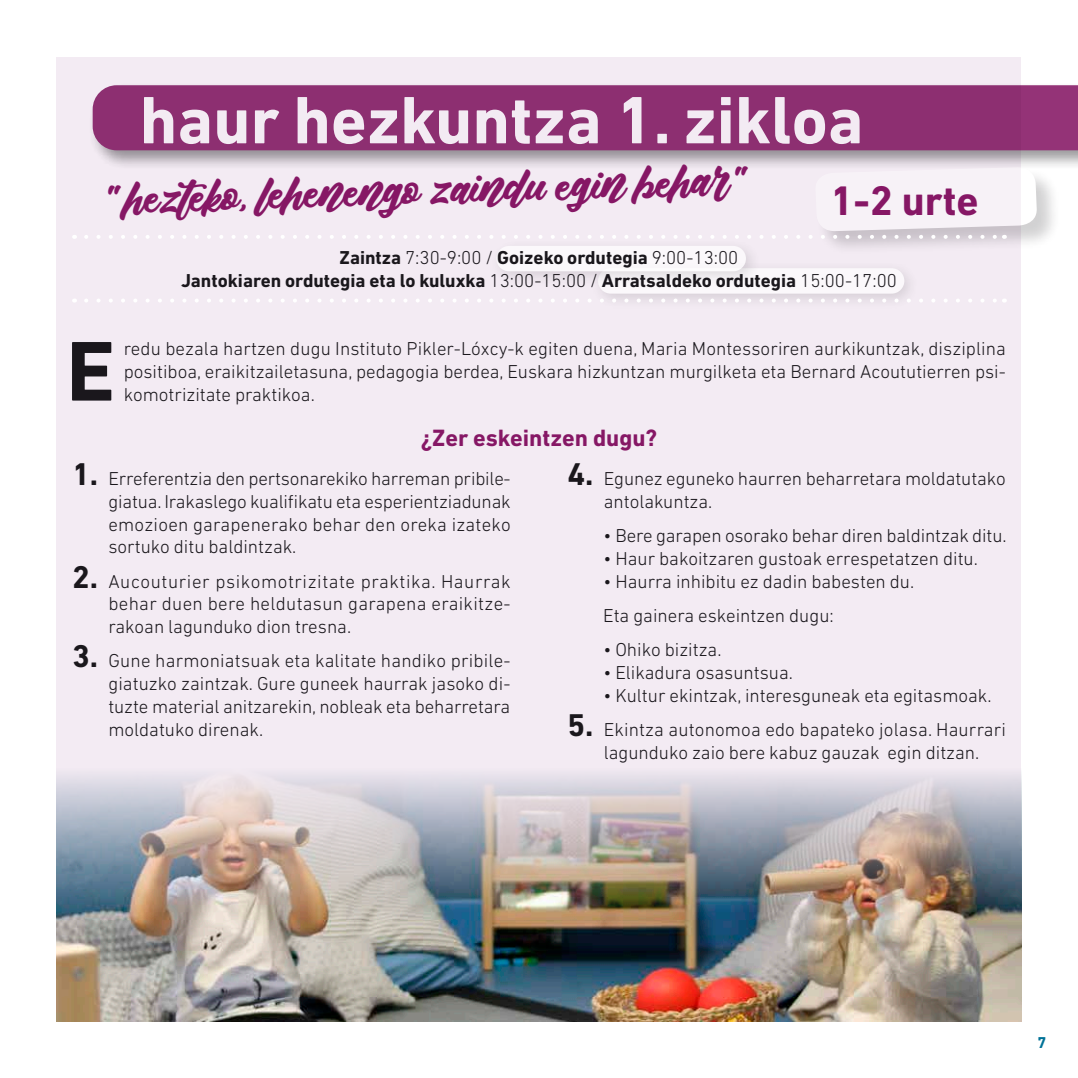
<style>
.page{position:relative;width:1078px;height:1078px;background:#fff}
.page>*{position:absolute;margin:0;border:0;box-sizing:border-box;transform-origin:0 0}
.t1{font:700 86px "DIN Next LT Pro";color:#1a171c}
.t2{font:700 68px "DIN Next LT Pro";color:#fff}
.t3{font:700 42px "DIN Next LT Pro";color:#861765}
.t4{font:36px "Adhellia DEMOFORPERSONALUSE";color:#861765}
.paragraph{font:700 24px "DIN Next LT Pro";color:#861765}
.List_Paragraph{font:300 19px/22.8px "DIN Next LT Pro";color:#1a171c;text-align:justify}
.paragraph-2{font:700 19px/22.8px "DIN Next LT Pro";color:#1a171c;text-align:center}
.t5{font:700 16px "DIN Next LT Pro";color:#007297}
.s1{font-weight:300}
.s2{font-weight:700;font-size:32px}
</style>
<div class="page">
<div style="left:57px;top:57px;width:963px;height:963px;background:#f3ebf3"></div>
<img style="left:57px;top:774px;width:963px;height:246px">
<div style="left:88px;top:81px;width:989px;height:90px;background:#1a171c;opacity:.5"></div>
<div style="left:93px;top:85px;width:984px;height:65px;background:#8d2f71"></div>
<div style="left:815px;top:167px;width:245px;height:88px;background:#1a171c;opacity:.5"></div>
<div style="left:590px;top:260px;width:329px;height:50px;background:#1a171c;opacity:.2"></div>
<div style="left:598px;top:268px;width:306px;height:25px;background:#fbf8fb;border-radius:13px"></div>
<div style="left:488px;top:238px;width:273px;height:49px;background:#1a171c;opacity:.2"></div>
<div style="left:496px;top:246px;width:249px;height:25px;background:#fbf8fb;border-radius:13px"></div>
<svg style="left:86px;top:167px;width:951px;height:72px"></svg>
<svg style="left:86px;top:298px;width:911px;height:4px"></svg>
<h2 class="t2" style="left:140px;top:80px;width:725px">haur hezkuntza 1. zikloa</h2>
<p class="t4" style="left:101px;top:171px;width:651px;rotate:-2deg">"hezteko, lehenengo zaindu egin behar"</p>
<p class="t3" style="left:829px;top:176px;width:150px">1-2 urte</p>
<p class="paragraph-2" style="left:181px;top:246px;width:717px">Zaintza <span class="s1">7:30-9:00 /</span> Goizeko ordutegia <span class="s1">9:00-13:00<br></span>Jantokiaren ordutegia eta lo kuluxka <span class="s1">13:00-15:00 /</span> Arratsaldeko ordutegia <span class="s1">15:00-17:00</span></p>
<p class="t1" style="left:66px;top:321px;width:50px">E</p>
<p class="List_Paragraph" style="left:124px;top:337px;width:883px">redu bezala hartzen dugu Instituto Pikler-Lóxcy-k egiten duena, Maria Montessoriren aurkikuntzak, disziplina positiboa, eraikitzailetasuna, pedagogia berdea, Euskara hizkuntzan murgilketa eta Bernard Acoututierren psi&shy;komotrizitate praktikoa.</p>
<p class="paragraph" style="left:421px;top:424px;width:237px">¿Zer eskeintzen dugu?</p>
<p class="List_Paragraph" style="left:108px;top:467px;width:404px;text-indent:-36px"><span class="s2">1.</span> Erreferentzia den pertsonarekiko harreman pribile&shy;giatua. Irakaslego kualifikatu eta esperientziadunak emozioen garapenerako behar den oreka izateko sortuko ditu baldintzak.</p>
<p class="List_Paragraph" style="left:108px;top:569px;width:403px;text-indent:-36px"><span class="s2">2.</span> Aucouturier psikomotrizitate praktika. Haurrak behar duen bere heldutasun garapena eraikitze&shy;rakoan lagunduko dion tresna.</p>
<p class="List_Paragraph" style="left:108px;top:649px;width:403px;text-indent:-36px"><span class="s2">3.</span> Gune harmoniatsuak eta kalitate handiko pribile&shy;giatuzko zaintzak. Gure guneek haurrak jasoko di&shy;tuzte material anitzarekin, nobleak eta beharretara moldatuko direnak.</p>
<p class="List_Paragraph" style="left:603px;top:467px;width:403px;text-indent:-36px"><span class="s2">4.</span> Egunez eguneko haurren beharretara moldatutako antolakuntza.</p>
<p class="List_Paragraph" style="left:603px;top:524px;width:404px">• Bere garapen osorako behar diren baldintzak ditu.</p>
<p class="List_Paragraph" style="left:603px;top:546px;width:376px">• Haur bakoitzaren gustoak errespetatzen ditu.</p>
<p class="List_Paragraph" style="left:603px;top:569px;width:312px">• Haurra inhibitu ez dadin babesten du.</p>
<p class="List_Paragraph" style="left:603px;top:603px;width:232px">Eta gainera eskeintzen dugu:</p>
<p class="List_Paragraph" style="left:603px;top:637px;width:120px">• Ohiko bizitza.</p>
<p class="List_Paragraph" style="left:603px;top:660px;width:191px">• Elikadura osasuntsua.</p>
<p class="List_Paragraph" style="left:603px;top:683px;width:389px">• Kultur ekintzak, interesguneak eta egitasmoak.</p>
<p class="List_Paragraph" style="left:567px;top:717px;width:440px;text-align:center"><span class="s2">5.</span> Ekintza autonomoa edo bapateko jolasa. Haurrari lagunduko zaio bere kabuz gauzak egin ditzan.</p>
<p class="t5" style="left:1037px;top:1032px;width:10px">7</p>
</div>
